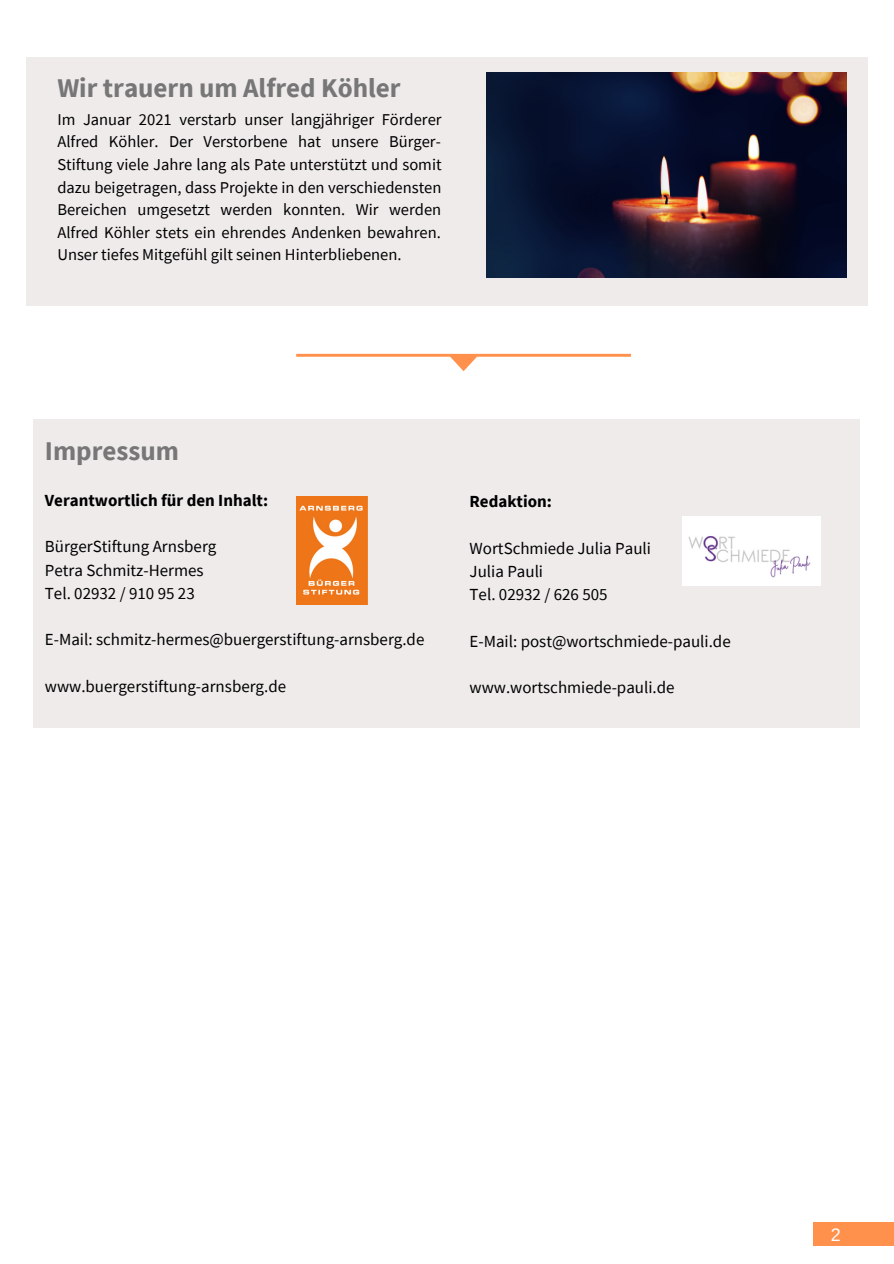
<style>
.page{position:relative;width:894px;height:1264px;background:#fff}
.page>*{position:absolute;margin:0;border:0;box-sizing:border-box;transform-origin:0 0}
.t1{font:700 27px "Source Sans Pro";color:#777}
.t2{font:18px "Arimo";color:#fff}
.t3{font:16.95px "Source Sans Pro";color:#000}
.t4{font:700 16.95px "Source Sans Pro";color:#000}
.t5{font:16.5px/22.5px "Source Sans Pro";color:#000;text-align:justify}
</style>
<div class="page">
<div style="left:812px;top:1222px;width:81px;height:23px;background:#ff914d"></div>
<svg style="left:296px;top:354px;width:334px;height:17px"></svg>
<div style="left:27px;top:57px;width:840px;height:249px;background:#efebeb"></div>
<div style="left:34px;top:419px;width:826px;height:308px;background:#efebeb"></div>
<img style="left:296px;top:496px;width:71px;height:108px">
<img style="left:682px;top:516px;width:138px;height:70px">
<img style="left:486px;top:72px;width:360px;height:205px">
<p class="t1" style="left:57px;top:70px;width:345px">Wir trauern um Alfred Köhler</p>
<p class="t5" style="left:57px;top:108px;width:385px">Im Januar 2021 verstarb unser langjähriger Förderer Alfred Köhler. Der Verstorbene hat unsere Bürger-Stiftung viele Jahre lang als Pate unterstützt und somit dazu beigetragen, dass Projekte in den verschiedensten Bereichen umgesetzt werden konnten. Wir werden Alfred Köhler stets ein ehrendes Andenken bewahren.<br>Unser tiefes Mitgefühl gilt seinen Hinterbliebenen.</p>
<p class="t1" style="left:45px;top:433px;width:135px">Impressum</p>
<p class="t4" style="left:45px;top:489px;width:225px">Verantwortlich für den Inhalt:</p>
<p class="t3" style="left:45px;top:535px;width:173px">BürgerStiftung Arnsberg</p>
<p class="t3" style="left:45px;top:559px;width:160px">Petra Schmitz-Hermes</p>
<p class="t3" style="left:45px;top:582px;width:151px">Tel. 02932 / 910 95 23</p>
<p class="t3" style="left:45px;top:628px;width:381px">E-Mail: schmitz-hermes@buergerstiftung-arnsberg.de</p>
<p class="t3" style="left:45px;top:675px;width:243px">www.buergerstiftung-arnsberg.de</p>
<p class="t4" style="left:469px;top:490px;width:84px">Redaktion:</p>
<p class="t3" style="left:469px;top:537px;width:183px">WortSchmiede Julia Pauli</p>
<p class="t3" style="left:469px;top:560px;width:75px">Julia Pauli</p>
<p class="t3" style="left:469px;top:583px;width:139px">Tel. 02932 / 626 505</p>
<p class="t3" style="left:469px;top:630px;width:263px">E-Mail: post@wortschmiede-pauli.de</p>
<p class="t3" style="left:469px;top:676px;width:206px">www.wortschmiede-pauli.de</p>
<p class="t2" style="left:830px;top:1225px;width:12px">2</p>
</div>
